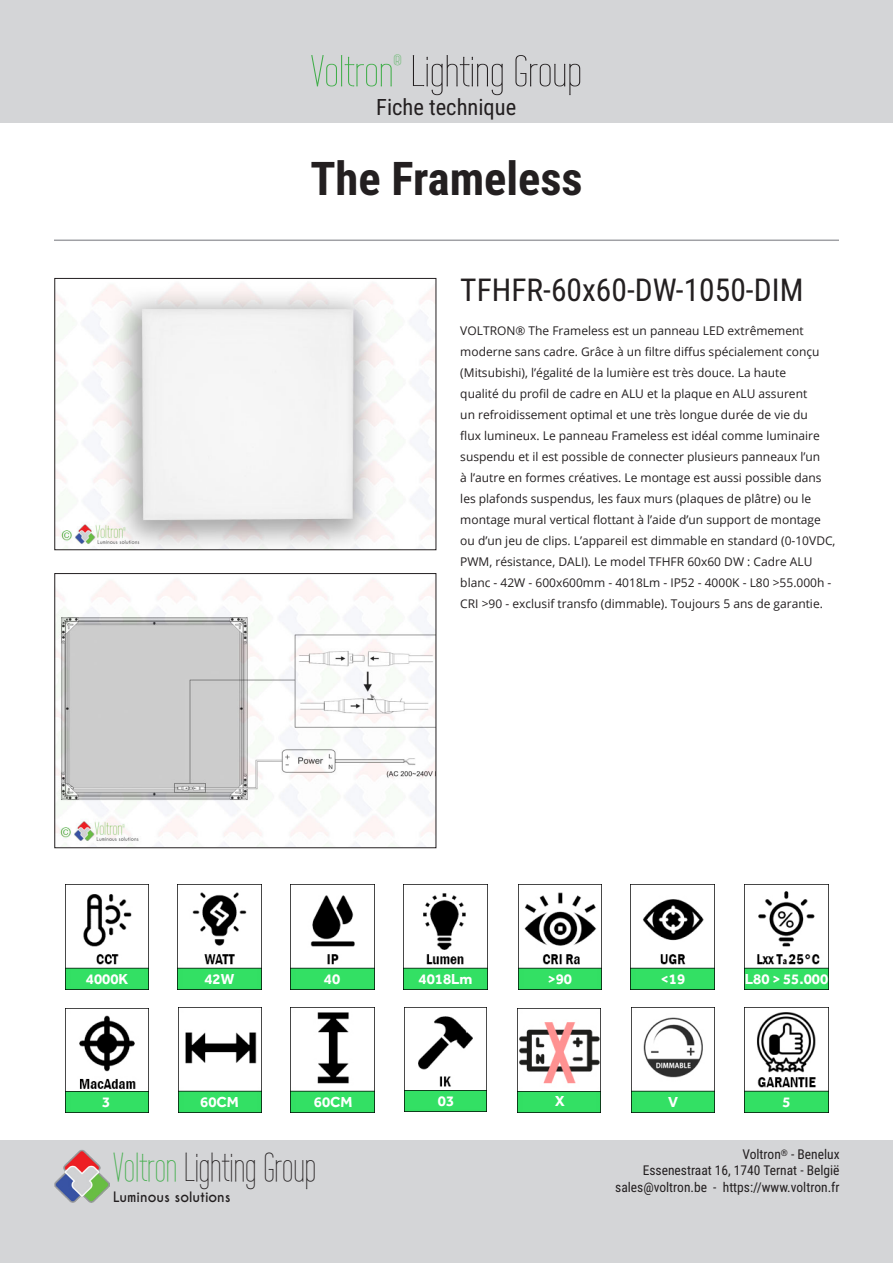
<style>
.page{position:relative;width:893px;height:1263px;background:#fff}
.page>*{position:absolute;margin:0;border:0;box-sizing:border-box;transform-origin:0 0}
.t1{font:700 46.5px "Roboto Condensed";color:#231f20}
.t2{font:43.5px "Wire One";color:#231f20;scale:1.2 1}
.t3{font:40.5px "Wire One";color:#231f20}
.t4{font:31.5px "Roboto Condensed";color:#231f20}
.t5{font:22.5px "Roboto Condensed";color:#231f20}
.t6{font:700 15px "Effra";color:#fff}
.t7{font:15px "Wire One";color:#40ae49;scale:1.2 1}
.t8{font:13.5px/16.5px "Roboto Condensed";color:#231f20;text-align:right}
.t9{font:700 13.5px "Caviar Dreams";color:#231f20}
.t10{font:12px/21px "Open Sans";color:#231f20}
.s1{color:#40ae49}
</style>
<div class="page">
<div style="left:0;top:1141px;width:893px;height:122px;background:#d4d5d7"></div>
<img style="left:55px;top:1150px;width:54px;height:53px">
<div style="left:0;top:0;width:893px;height:122px;background:#d4d5d7"></div>
<hr style="left:54px;top:239px;width:785px;height:2px;background:#a0a1a5">
<img style="left:56px;top:283px;width:378px;height:265px">
<div style="left:54px;top:278px;width:382px;height:272px;border:1px solid #231f20"></div>
<img style="left:65px;top:884px;width:84px;height:105px">
<img style="left:291px;top:884px;width:83px;height:105px">
<img style="left:404px;top:884px;width:83px;height:105px">
<img style="left:178px;top:884px;width:83px;height:105px">
<img style="left:631px;top:884px;width:83px;height:105px">
<img style="left:65px;top:1008px;width:84px;height:104px">
<img style="left:179px;top:1007px;width:83px;height:105px">
<img style="left:745px;top:1012px;width:83px;height:100px">
<img style="left:291px;top:1012px;width:83px;height:100px">
<img style="left:404px;top:1007px;width:83px;height:104px">
<img style="left:745px;top:884px;width:83px;height:105px">
<img style="left:518px;top:1008px;width:83px;height:104px">
<img style="left:631px;top:1008px;width:84px;height:104px">
<img style="left:518px;top:884px;width:83px;height:105px">
<img style="left:56px;top:579px;width:378px;height:267px">
<div style="left:54px;top:573px;width:382px;height:275px;border:1px solid #231f20"></div>
<p class="t7" style="left:394px;top:52px;width:8px">®</p>
<h3 class="t5" style="left:376px;top:91px;width:142px">Fiche technique</h3>
<h2 class="t2" style="left:311px;top:47px;width:228px"><span class="s1">Voltron</span> Lighting Group</h2>
<h1 class="t1" style="left:310px;top:146px;width:274px">The Frameless</h1>
<h3 class="t4" style="left:460px;top:268px;width:345px">TFHFR-60x60-DW-1050-DIM</h3>
<p class="t10" style="left:460px;top:320px;width:377px">VOLTRON® The Frameless est un panneau LED extrêmement moderne sans cadre. Grâce à un filtre diffus spécialement conçu (Mitsubishi), l’égalité de la lumière est très douce. La haute<br>qualité du profil de cadre en ALU et la plaque en ALU assurent<br>un refroidissement optimal et une très longue durée de vie du<br>flux lumineux. Le panneau Frameless est idéal comme luminaire suspendu et il est possible de connecter plusieurs panneaux l’un<br>à l’autre en formes créatives. Le montage est aussi possible dans les plafonds suspendus, les faux murs (plaques de plâtre) ou le montage mural vertical flottant à l’aide d’un support de montage ou d’un jeu de clips. L’appareil est dimmable en standard (0-10VDC, PWM, résistance, DALI). Le model TFHFR 60x60 DW : Cadre ALU blanc - 42W - 600x600mm - 4018Lm - IP52 - 4000K - L80 &gt;55.000h - CRI &gt;90 - exclusif transfo (dimmable). Toujours 5 ans de garantie.</p>
<p class="t6" style="left:86px;top:969px;width:44px">4000K</p>
<p class="t6" style="left:102px;top:1093px;width:10px">3</p>
<p class="t6" style="left:204px;top:969px;width:31px">42W</p>
<p class="t6" style="left:324px;top:969px;width:18px">40</p>
<p class="t6" style="left:419px;top:969px;width:56px">4018Lm</p>
<p class="t6" style="left:661px;top:969px;width:26px">&lt;19</p>
<p class="t6" style="left:548px;top:969px;width:26px">&gt;90</p>
<p class="t6" style="left:745px;top:969px;width:85px">L80 &gt; 55.000</p>
<p class="t6" style="left:555px;top:1091px;width:11px">X</p>
<p class="t6" style="left:668px;top:1092px;width:11px">V</p>
<p class="t6" style="left:200px;top:1092px;width:40px">60CM</p>
<p class="t6" style="left:314px;top:1093px;width:40px">60CM</p>
<p class="t6" style="left:438px;top:1091px;width:18px">03</p>
<p class="t6" style="left:782px;top:1093px;width:10px">5</p>
<h3 class="t3" style="left:113px;top:1145px;width:204px"><span class="s1">Voltron</span> Lighting Group</h3>
<p class="t9" style="left:113px;top:1189px;width:119px">Luminous solutions</p>
<p class="t8" style="left:615px;top:1145px;width:226px">Voltron<sup>®</sup> - Benelux<br>Essenestraat 16, 1740 Ternat - België sales@voltron.be - https://www.voltron.fr</p>
</div>
